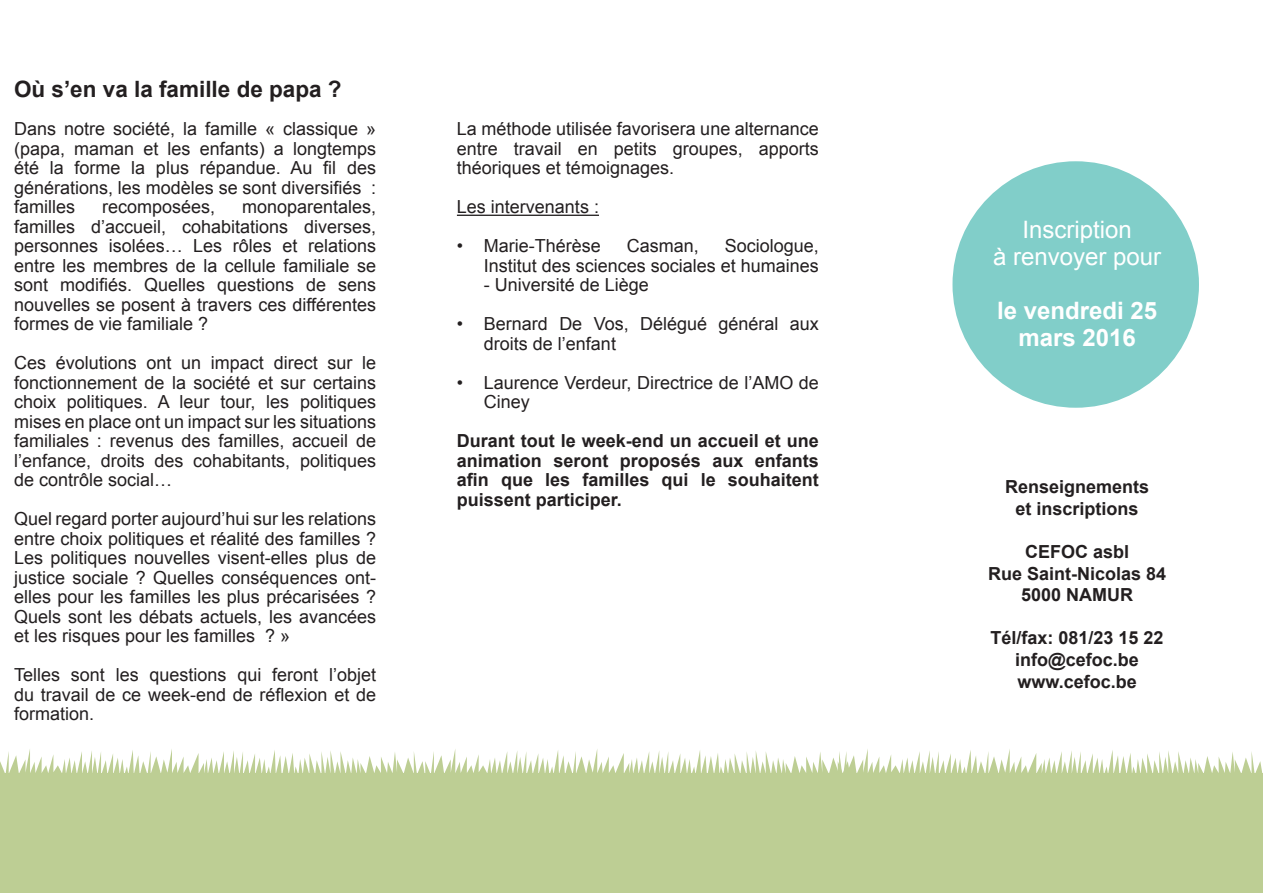
<style>
.page{position:relative;width:1263px;height:893px;background:#fff}
.page>*{position:absolute;margin:0;border:0;box-sizing:border-box;transform-origin:0 0}
.t1{font:24px/27px "Arial";color:#fff;text-align:center}
.t2{font:700 24px/27px "Arial";color:#fff;text-align:center}
.t3{font:700 22.5px "Arial";color:#231f20}
.t4{font:18px/19.5px "Arial";color:#231f20;text-align:justify}
.t5{font:700 18px/21.6px "Arial";color:#231f20;text-align:center}
</style>
<div class="page">
<hr style="left:457px;top:215px;width:142px;height:1px;background:#231f20">
<div style="left:952px;top:161px;width:247px;height:247px;background:#81cec9;border-radius:50%"></div>
<div style="left:0;top:774px;width:1263px;height:119px;background:#bdce94"></div>
<svg style="left:0;top:749px;width:1263px;height:25px"></svg>
<p class="t3" style="left:14px;top:74px;width:329px">Où s’en va la famille de papa ?</p>
<p class="t4" style="left:14px;top:119px;width:364px">Dans notre société, la famille « classique » (papa, maman et les enfants) a longtemps été la forme la plus répandue. Au fil des générations, les modèles se sont diversifiés : familles</p>
<p class="t4" style="left:102px;top:197px;width:115px">recomposées,</p>
<p class="t4" style="left:14px;top:197px;width:364px;text-indent:228px">monoparentales, familles d’accueil, cohabitations diverses, personnes isolées… Les rôles et relations entre les membres de la cellule familiale se sont modifiés. Quelles questions de sens nouvelles se posent à travers ces différentes formes de vie familiale ?</p>
<p class="t4" style="left:14px;top:353px;width:364px">Ces évolutions ont un impact direct sur le fonctionnement de la société et sur certains choix politiques. A leur tour, les politiques mises en place ont un impact sur les situations familiales : revenus des familles, accueil de l’enfance, droits des cohabitants, politiques de contrôle social…</p>
<p class="t4" style="left:14px;top:509px;width:364px">Quel regard porter aujourd’hui sur les relations entre choix politiques et réalité des familles ?<br>Les politiques nouvelles visent-elles plus de justice sociale ? Quelles conséquences ont&shy;elles pour les familles les plus précarisées ?<br>Quels sont les débats actuels, les avancées et les risques pour les familles ? »</p>
<p class="t4" style="left:14px;top:665px;width:364px">Telles sont les questions qui feront l’objet du travail de ce week-end de réflexion et de formation.</p>
<p class="t4" style="left:457px;top:119px;width:364px">La méthode utilisée favorisera une alternance entre travail en petits groupes, apports théoriques et témoignages.</p>
<p class="t4" style="left:457px;top:197px;width:144px">Les intervenants :</p>
<p class="t4" style="left:457px;top:236px;width:146px">• Marie-Thérèse</p>
<p class="t4" style="left:627px;top:236px;width:74px">Casman,</p>
<p class="t4" style="left:484px;top:236px;width:336px;text-align:right">Sociologue,<br>Institut des sciences sociales et humaines</p>
<p class="t4" style="left:484px;top:275px;width:167px">- Université de Liège</p>
<p class="t4" style="left:484px;top:314px;width:336px;text-indent:-27px">• Bernard De Vos, Délégué général aux droits de l’enfant</p>
<p class="t4" style="left:484px;top:373px;width:336px;text-indent:-27px">• Laurence Verdeur, Directrice de l’AMO de<br>Ciney</p>
<p class="t5" style="left:457px;top:432px;width:364px;line-height:19.5px;text-align:justify">Durant tout le week-end un accueil et une animation seront proposés aux enfants afin que les familles qui le souhaitent puissent participer.</p>
<h1 class="t1" style="left:993px;top:216px;width:170px">Inscription<br>à renvoyer pour</h1>
<h1 class="t2" style="left:997px;top:297px;width:162px">le vendredi 25 mars 2016</h1>
<p class="t5" style="left:1005px;top:477px;width:146px">Renseignements et inscriptions</p>
<p class="t5" style="left:988px;top:541px;width:180px">CEFOC asbl<br>Rue Saint-Nicolas 84<br>5000 NAMUR</p>
<p class="t5" style="left:990px;top:628px;width:175px">Tél/fax: 081/23 15 22 info@cefoc.be www.cefoc.be</p>
</div>
